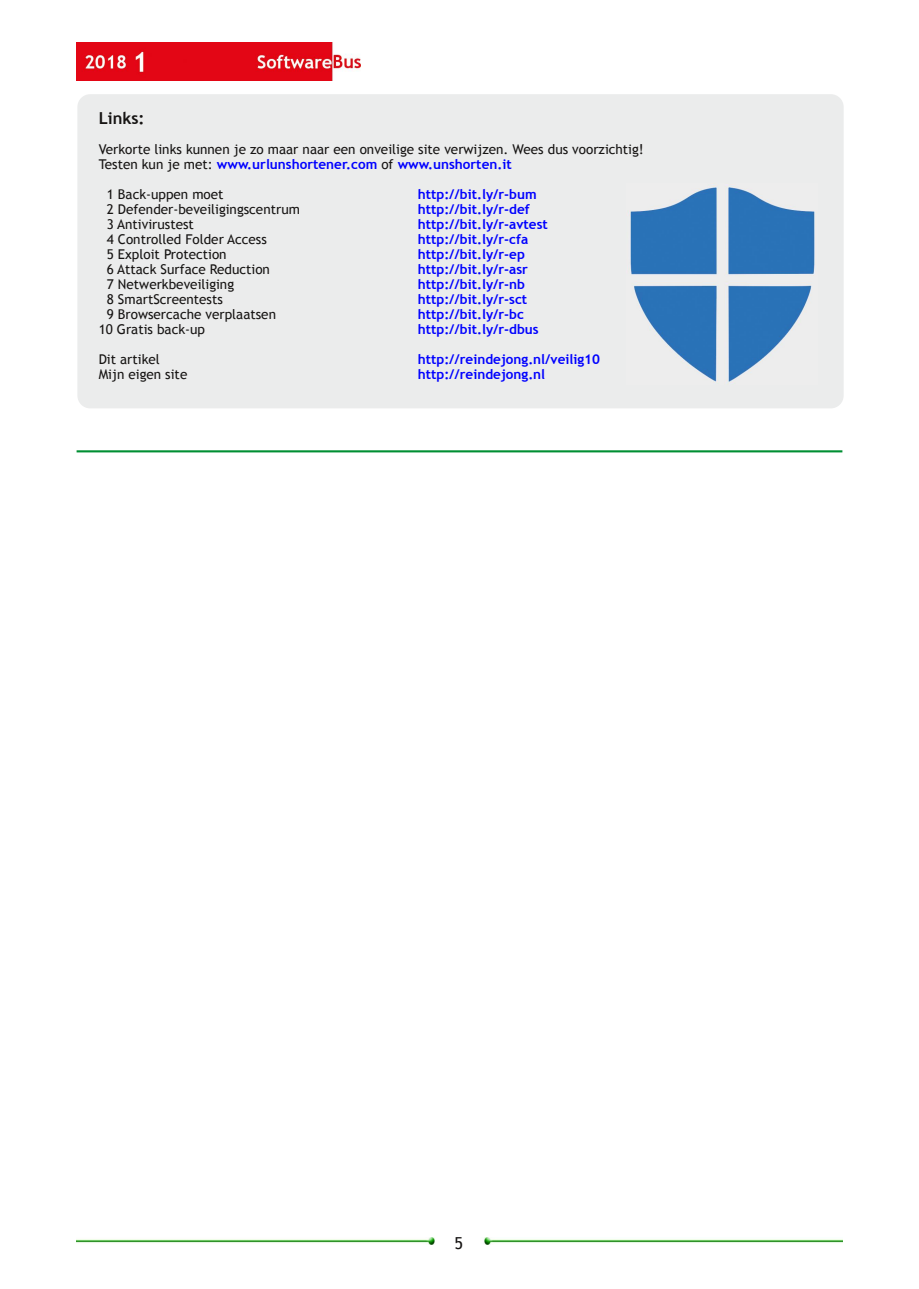
<style>
.page{position:relative;width:919px;height:1289px;background:#fff}
.page>*{position:absolute;margin:0;border:0;box-sizing:border-box;transform-origin:0 0}
.t1{font:700 16.5px "Trebuchet MS";color:#161413}
.t2{font:16.5px "Trebuchet MS";color:#161413}
.t3{font:13.5px/15px "Trebuchet MS";color:#161413}
.t4{font:700 13.5px "Trebuchet MS";color:#00f}
.s1{font-weight:700;color:#00f}
</style>
<div class="page">
<img style="left:77px;top:43px;width:283px;height:38px">
<img style="left:77px;top:1237px;width:358px;height:7px">
<img style="left:484px;top:1237px;width:358px;height:7px">
<div style="left:77px;top:94px;width:766px;height:314px;background:#ebecec;border-radius:13px"></div>
<img style="left:630px;top:186px;width:185px;height:196px">
<hr style="left:77px;top:450px;width:765px;height:2px;background:#008f33">
<p class="t1" style="left:99px;top:108px;width:47px">Links:</p>
<p class="t3" style="left:99px;top:141px;width:546px">Verkorte links kunnen je zo maar naar een onveilige site verwijzen. Wees dus voorzichtig!<br>Testen kun je met: <span class="s1">www.urlunshortener.com</span> of <span class="s1">www.unshorten.it</span></p>
<p class="t3" style="left:107px;top:186px;width:118px">1 Back‐uppen moet</p>
<p class="t4" style="left:418px;top:186px;width:120px">http://bit.ly/r‐bum</p>
<p class="t3" style="left:107px;top:201px;width:194px">2 Defender‐beveiligingscentrum</p>
<p class="t4" style="left:418px;top:201px;width:114px">http://bit.ly/r‐def</p>
<p class="t3" style="left:107px;top:216px;width:89px">3 Antivirustest</p>
<p class="t4" style="left:418px;top:216px;width:132px">http://bit.ly/r‐avtest</p>
<p class="t3" style="left:107px;top:231px;width:161px">4 Controlled Folder Access</p>
<p class="t4" style="left:418px;top:231px;width:112px">http://bit.ly/r‐cfa</p>
<p class="t3" style="left:107px;top:246px;width:121px">5 Exploit Protection</p>
<p class="t4" style="left:418px;top:246px;width:109px">http://bit.ly/r‐ep</p>
<p class="t3" style="left:107px;top:261px;width:165px">6 Attack Surface Reduction</p>
<p class="t4" style="left:418px;top:261px;width:112px">http://bit.ly/r‐asr</p>
<p class="t3" style="left:107px;top:276px;width:129px">7 Netwerkbeveiliging</p>
<p class="t4" style="left:418px;top:276px;width:109px">http://bit.ly/r‐nb</p>
<p class="t3" style="left:107px;top:291px;width:118px">8 SmartScreentests</p>
<p class="t4" style="left:418px;top:291px;width:111px">http://bit.ly/r‐sct</p>
<p class="t3" style="left:107px;top:306px;width:171px">9 Browsercache verplaatsen</p>
<p class="t4" style="left:418px;top:306px;width:108px">http://bit.ly/r‐bc</p>
<p class="t3" style="left:99px;top:321px;width:108px">10 Gratis back‐up</p>
<p class="t4" style="left:418px;top:321px;width:122px">http://bit.ly/r‐dbus</p>
<p class="t3" style="left:99px;top:351px;width:63px">Dit artikel</p>
<p class="t4" style="left:418px;top:351px;width:184px">http://reindejong.nl/veilig10</p>
<p class="t3" style="left:99px;top:366px;width:90px">Mijn eigen site</p>
<p class="t4" style="left:418px;top:366px;width:129px">http://reindejong.nl</p>
<p class="t2" style="left:454px;top:1233px;width:10px">5</p>
</div>
